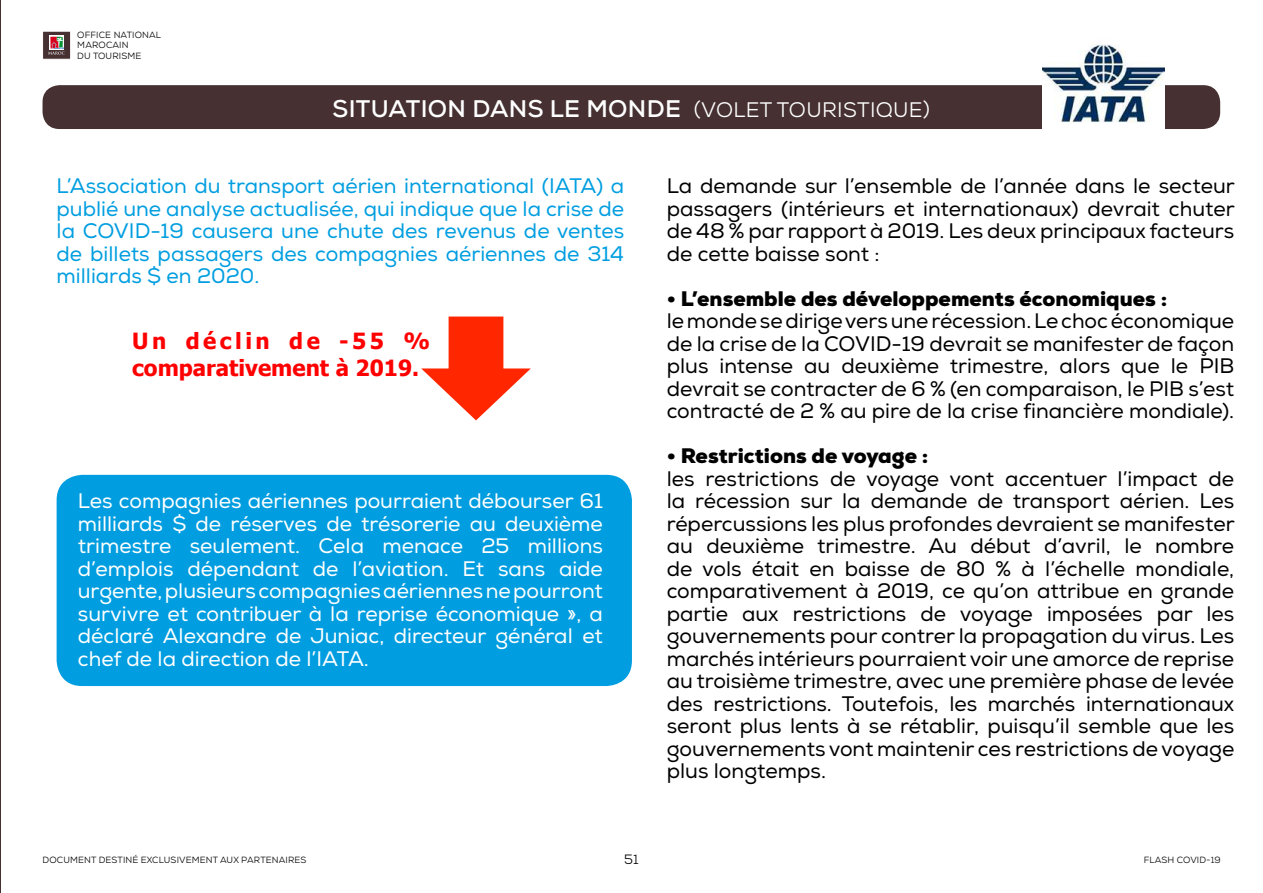
<style>
.page{position:relative;width:1263px;height:893px;background:#fff}
.page>*{position:absolute;margin:0;border:0;box-sizing:border-box;transform-origin:0 0}
.t1{font:700 24px "Nexa";letter-spacing:.015em;color:#fff}
.t2{font:700 22.2px/26.7px "Tahoma";color:#f00}
.t3{font:21px/22.5px "Nexa";color:#000;text-align:justify}
.t4{font:21px/22.5px "Nexa";color:#fff;text-align:justify}
.t5{font:21px/22.5px "Nexa";color:#009ee0;text-align:justify}
.t6{font:900 21px "Nexa";color:#000}
.t7{font:13.5px "Nexa";color:#000}
.t8{font:9px/10.8px "Nexa";letter-spacing:.015em;color:#000}
.s1{font-weight:400;font-size:21px}
</style>
<div class="page">
<div style="left:43px;top:31px;width:28px;height:28px;background:#463031;border:1px solid #fff"></div>
<svg style="left:50px;top:36px;width:14px;height:1px"></svg>
<svg style="left:48px;top:37px;width:16px;height:18px"></svg>
<hr style="left:0;top:0;width:1px;height:893px;background:#463031">
<div style="left:43px;top:85px;width:1177px;height:44px;background:#463031;border-radius:17px"></div>
<div style="left:57px;top:475px;width:575px;height:211px;background:#009ee0;border-radius:26px"></div>
<img style="left:1042px;top:44px;width:122px;height:85px">
<svg style="left:421px;top:317px;width:110px;height:103px"></svg>
<p class="t8" style="left:77px;top:29px;width:85px">OFFICE NATIONAL<br>MAROCAIN<br>DU TOURISM E</p>
<p class="t1" style="left:333px;top:93px;width:599px">SITUATION DANS LE MONDE <span class="s1">(VO LET TOURISTI QUE)</span></p>
<p class="t5" style="left:57px;top:175px;width:569px">L’Association du transport aérien international (IATA) a publié une analyse actualisée, qui indique que la crise de la COVID-19 causera une chute des revenus de ventes de billets passagers des compagnies aériennes de 314 milliards $ en 2020.</p>
<p class="t2" style="left:132px;top:326px;width:299px">Un déclin de -55 % comparativement à 2019.</p>
<p class="t4" style="left:78px;top:490px;width:527px">Les compagnies aériennes pourraient débourser 61 milliards $ de réserves de trésorerie au deuxième trimestre seulement. Cela menace 25 millions d’emplois dépendant de l’aviation. Et sans aide urgente, plusieurs compagnies aériennes ne pourront survivre et contribuer à la reprise économique », a déclaré Alexandre de Juniac, directeur général et chef de la direction de l’IATA.</p>
<p class="t3" style="left:667px;top:175px;width:570px">La demande sur l’ensemble de l’année dans le secteur passagers (intérieurs et internationaux) devrait chuter de 48 % par rapport à 2019. Les deux principaux facteurs de cette baisse sont :</p>
<p class="t6" style="left:667px;top:285px;width:502px">• L’ensemble des développements économiques :</p>
<p class="t3" style="left:667px;top:310px;width:569px">le monde se dirige vers une récession. Le choc économique de la crise de la COVID-19 devrait se manifester de façon plus intense au deuxième trimestre, alors que le PIB devrait se contracter de 6 % (en comparaison, le PIB s’est contracté de 2 % au pire de la crise financière mondiale).</p>
<p class="t6" style="left:667px;top:442px;width:263px">• Restrictions de voyage :</p>
<p class="t3" style="left:667px;top:468px;width:569px">les restrictions de voyage vont accentuer l’impact de la récession sur la demande de transport aérien. Les répercussions les plus profondes devraient se manifester au deuxième trimestre. Au début d’avril, le nombre de vols était en baisse de 80 % à l’échelle mondiale, comparativement à 2019, ce qu’on attribue en grande partie aux restrictions de voyage imposées par les gouvernements pour contrer la propagation du virus. Les marchés intérieurs pourraient voir une amorce de reprise au troisième trimestre, avec une première phase de levée des restrictions. Toutefois, les marchés internationaux seront plus lents à se rétablir, puisqu’il semble que les gouvernements vont maintenir ces restrictions de voyage plus longtemps.</p>
<p class="t8" style="left:43px;top:854px;width:265px">DOCUM ENT DESTIN É EXCLUSIVEM ENT AUX PARTENAIRES</p>
<p class="t7" style="left:624px;top:850px;width:16px">51</p>
<p class="t8" style="left:1144px;top:854px;width:78px">FLASH COVID -19</p>
</div>
